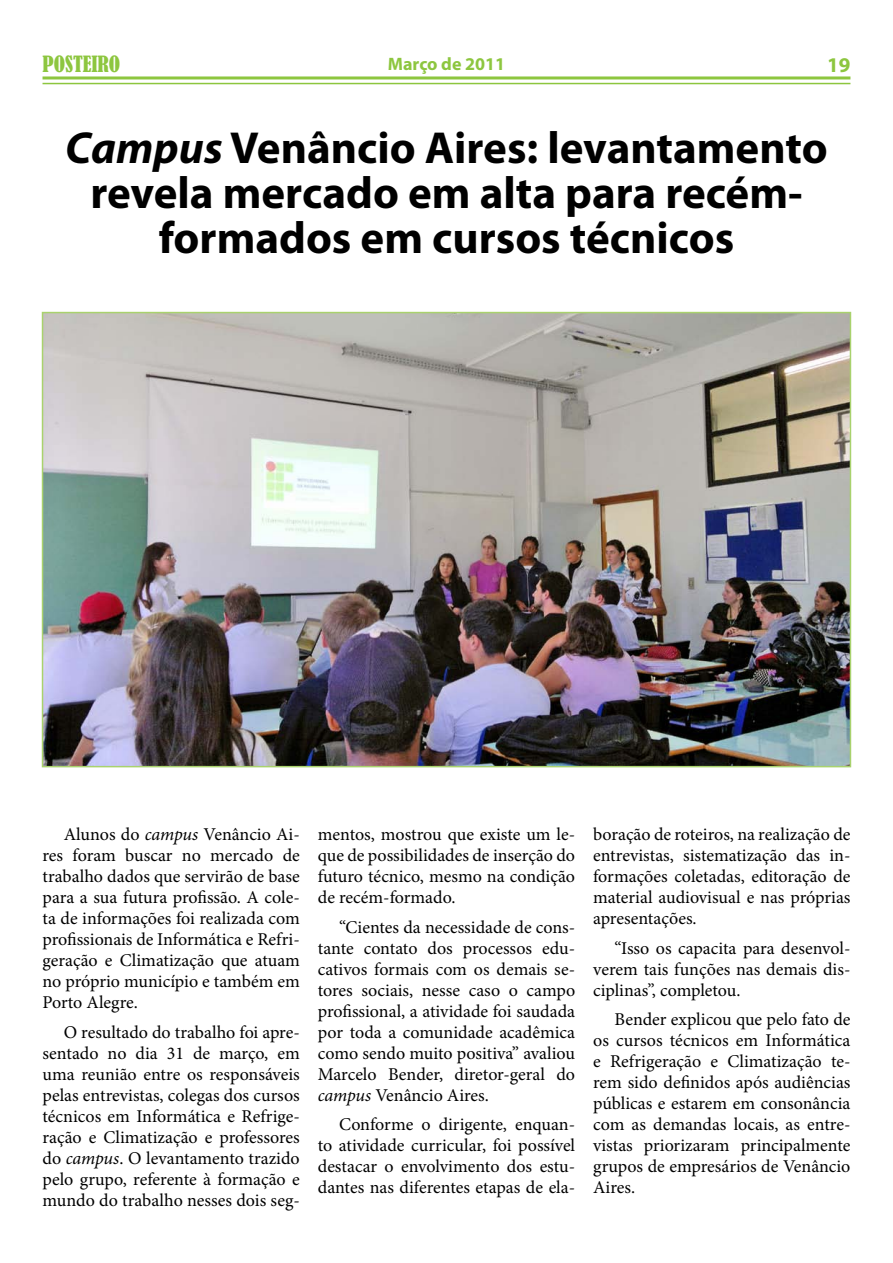
<style>
.page{position:relative;width:893px;height:1263px;background:#fff}
.page>*{position:absolute;margin:0;border:0;box-sizing:border-box;transform-origin:0 0}
.t1{font:700 45px/45px "Myriad Pro";color:#000;text-align:center}
.t2{font:condensed 21px "Bernard";color:#8dc63f}
.t3{font:700 21px "Myriad Pro";color:#8dc63f}
.t4{font:18px/21px "Minion Pro";color:#000;text-align:justify}
.t5{font:700 18px "Myriad Pro";color:#8dc63f}
.s1{font-style:italic}
</style>
<div class="page">
<hr style="left:43px;top:76px;width:807px;height:3px;background:#8dc63f">
<hr style="left:43px;top:83px;width:807px;height:1px;background:#8dc63f">
<img style="left:45px;top:315px;width:803px;height:449px">
<div style="left:42px;top:312px;width:809px;height:455px;border:2px solid #a9d26d"></div>
<p class="t2" style="left:43px;top:52px;width:79px">POSTEIRO</p>
<p class="t5" style="left:388px;top:53px;width:119px">Março de 2011</p>
<p class="t3" style="left:827px;top:51px;width:25px">19</p>
<h1 class="t1" style="left:65px;top:123px;width:764px"><span class="s1">Campus</span> Venâncio Aires: levantamento revela mercado em alta para recém&shy;formados em cursos técnicos</h1>
<p class="t4" style="left:43px;top:824px;width:259px;text-indent:21px">Alunos do <span class="s1">campus</span> Venâncio Ai&shy;res foram buscar no mercado de trabalho dados que servirão de base para a sua futura profissão. A cole&shy;ta de informações foi realizada com profissionais de Informática e Refri&shy;geração e Climatização que atuam no próprio município e também em Porto Alegre.</p>
<p class="t4" style="left:43px;top:1021px;width:259px;text-indent:21px">O resultado do trabalho foi apre&shy;sentado no dia 31 de março, em uma reunião entre os responsáveis pelas entrevistas, colegas dos cursos técnicos em Informática e Refrige&shy;ração e Climatização e professores do <span class="s1">campus</span>. O levantamento trazido pelo grupo, referente à formação e mundo do trabalho nesses dois seg-</p>
<p class="t4" style="left:318px;top:824px;width:259px">mentos, mostrou que existe um le&shy;que de possibilidades de inserção do futuro técnico, mesmo na condição de recém-formado.</p>
<p class="t4" style="left:318px;top:916px;width:259px;text-indent:21px">“Cientes da necessidade de cons&shy;tante contato dos processos edu&shy;cativos formais com os demais se&shy;tores sociais, nesse caso o campo profissional, a atividade foi saudada por toda a comunidade acadêmica como sendo muito positiva” avaliou Marcelo Bender, diretor-geral do <span class="s1">campus</span> Venâncio Aires.</p>
<p class="t4" style="left:318px;top:1114px;width:259px;text-indent:21px">Conforme o dirigente, enquan&shy;to atividade curricular, foi possível destacar o envolvimento dos estu&shy;dantes nas diferentes etapas de ela-</p>
<p class="t4" style="left:593px;top:824px;width:259px">boração de roteiros, na realização de entrevistas, sistematização das in&shy;formações coletadas, editoração de material audiovisual e nas próprias apresentações.</p>
<p class="t4" style="left:593px;top:938px;width:259px;text-indent:21px">“Isso os capacita para desenvol&shy;verem tais funções nas demais dis&shy;ciplinas”, completou.</p>
<p class="t4" style="left:593px;top:1009px;width:259px;text-indent:21px">Bender explicou que pelo fato de os cursos técnicos em Informática e Refrigeração e Climatização te&shy;rem sido definidos após audiências públicas e estarem em consonância com as demandas locais, as entre&shy;vistas priorizaram principalmente grupos de empresários de Venâncio Aires.</p>
</div>
